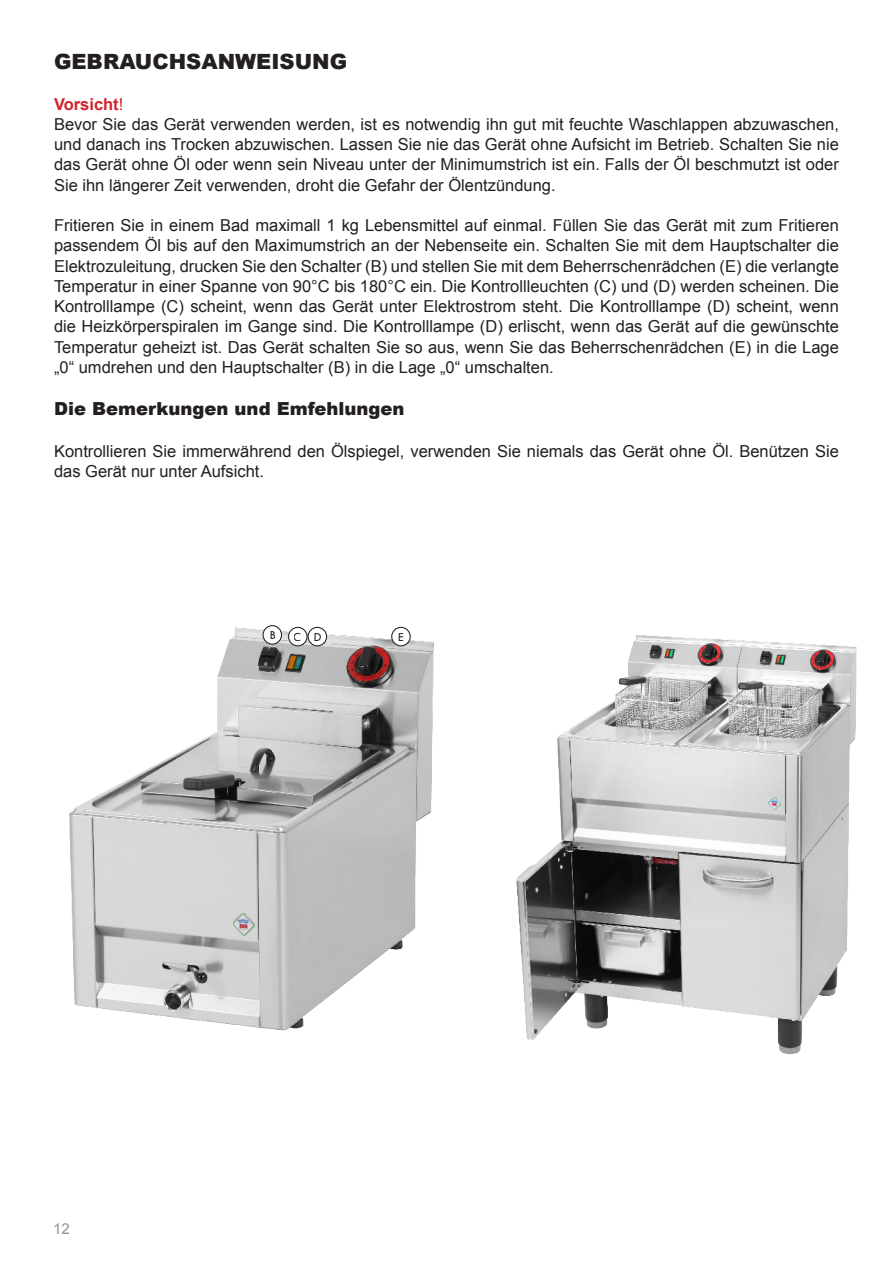
<style>
.page{position:relative;width:893px;height:1263px;background:#fff}
.page>*{position:absolute;margin:0;border:0;box-sizing:border-box;transform-origin:0 0}
.t1{font:900 21px "Arial";color:#231f20}
.t2{font:900 18px "Arial";color:#231f20}
.t3{font:16.5px/20.2px "Arial";color:#231f20}
.t4{font:15px "Arial";color:#939598}
.t5{font:12.6px "Tw Cen";color:#231f20}
.s1{font-weight:700;color:#d1232a}
.s2{color:#d1232a}
</style>
<div class="page">
<img style="left:69px;top:625px;width:365px;height:406px">
<div style="left:289px;top:627px;width:18px;height:19px;background:#fff;border-radius:50%"></div>
<div style="left:288px;top:627px;width:20px;height:19px;border:1px solid #231f20;border-radius:50%"></div>
<div style="left:263px;top:626px;width:19px;height:18px;background:#fff;border-radius:50%"></div>
<div style="left:263px;top:625px;width:19px;height:20px;border:1px solid #231f20;border-radius:50%"></div>
<div style="left:392px;top:627px;width:18px;height:19px;background:#fff;border-radius:50%"></div>
<div style="left:391px;top:627px;width:20px;height:19px;border:1px solid #231f20;border-radius:50%"></div>
<div style="left:308px;top:627px;width:19px;height:19px;background:#fff;border-radius:50%"></div>
<div style="left:308px;top:627px;width:19px;height:19px;border:1px solid #231f20;border-radius:50%"></div>
<img style="left:516px;top:635px;width:341px;height:419px">
<p class="t1" style="left:54px;top:46px;width:295px">GEBRAUCHSANWEISUNG</p>
<p class="t3" style="left:54px;top:94px;width:786px"><span class="s1">Vorsicht</span><span class="s2">!<br></span>Bevor Sie das Gerät verwenden werden, ist es notwendig ihn gut mit feuchte Waschlappen abzuwaschen, und danach ins Trocken abzuwischen. Lassen Sie nie das Gerät ohne Aufsicht im Betrieb. Schalten Sie nie das Gerät ohne Öl oder wenn sein Niveau unter der Minimumstrich ist ein. Falls der Öl beschmutzt ist oder Sie ihn längerer Zeit verwenden, droht die Gefahr der Ölentzündung.</p>
<p class="t3" style="left:54px;top:215px;width:786px;text-align:justify">Fritieren Sie in einem Bad maximall 1 kg Lebensmittel auf einmal. Füllen Sie das Gerät mit zum Fritieren passendem Öl bis auf den Maximumstrich an der Nebenseite ein. Schalten Sie mit dem Hauptschalter die Elektrozuleitung, drucken Sie den Schalter (B) und stellen Sie mit dem Beherrschenrädchen (E) die verlangte Temperatur in einer Spanne von 90°C bis 180°C ein. Die Kontrollleuchten (C) und (D) werden scheinen. Die Kontrolllampe (C) scheint, wenn das Gerät unter Elektrostrom steht. Die Kontrolllampe (D) scheint, wenn die Heizkörperspiralen im Gange sind. Die Kontrolllampe (D) erlischt, wenn das Gerät auf die gewünschte Temperatur geheizt ist. Das Gerät schalten Sie so aus, wenn Sie das Beherrschenrädchen (E) in die Lage „0“ umdrehen und den Hauptschalter (B) in die Lage „0“ umschalten.</p>
<p class="t2" style="left:54px;top:395px;width:352px">Die Bemerkungen und Emfehlungen</p>
<p class="t3" style="left:54px;top:441px;width:786px">Kontrollieren Sie immerwährend den Ölspiegel, verwenden Sie niemals das Gerät ohne Öl. Benützen Sie das Gerät nur unter Aufsicht.</p>
<p class="t5" style="left:269px;top:627px;width:8px">B</p>
<p class="t5" style="left:294px;top:629px;width:29px">C D</p>
<p class="t5" style="left:398px;top:629px;width:7px">E</p>
<p class="t4" style="left:53px;top:1218px;width:18px">12</p>
</div>
